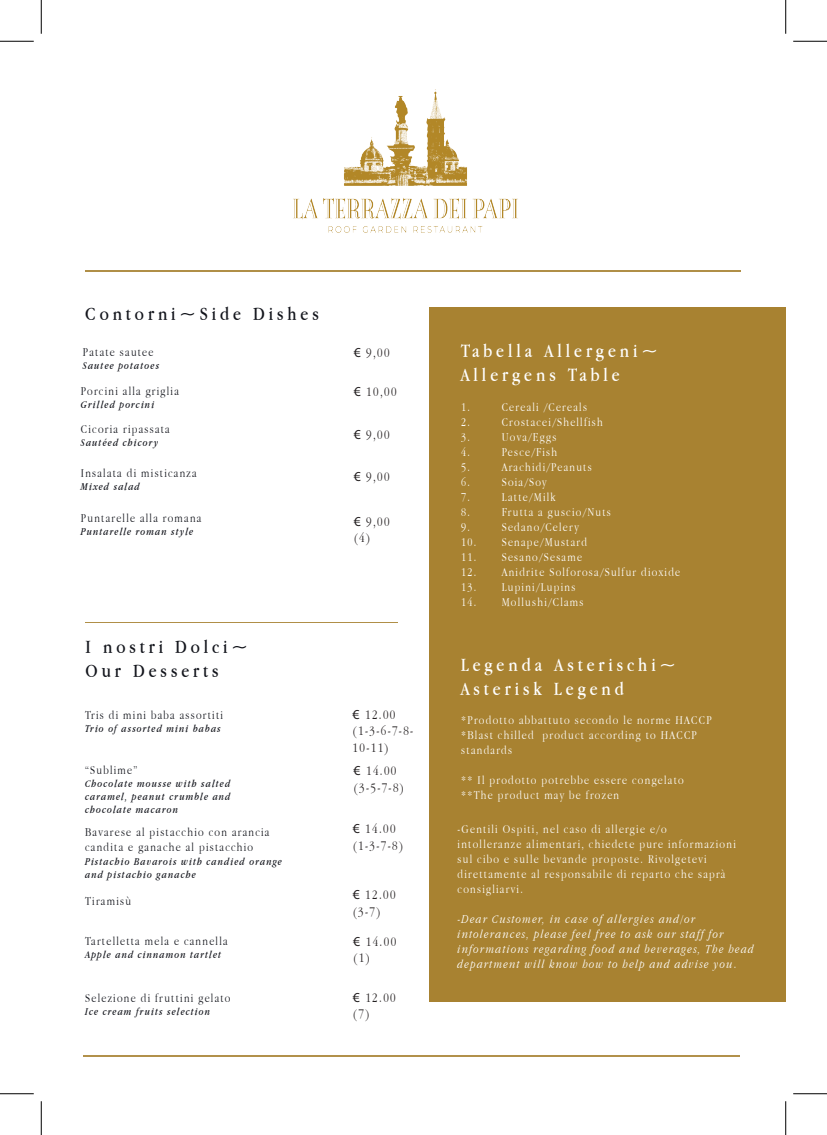
<style>
.page{position:relative;width:827px;height:1135px;background:#fff}
.page>*{position:absolute;margin:0;border:0;box-sizing:border-box;transform-origin:0 0}
.t1{font:19.62px/23.5px "Apple Garamond";letter-spacing:.2em;color:#fff}
.t2{font:19.62px/23.5px "Apple Garamond";letter-spacing:.2em;color:#12141b}
.t3{font:300 13.75px/16.5px "Apple Garamond";letter-spacing:.1em;color:#231f20}
.t4{font:300 12.5px/15px "Apple Garamond";letter-spacing:.1em;color:#fff}
.t5{font:300 12.5px/15px "Apple Garamond";letter-spacing:.1em;color:#12141b}
.t6{font:italic 300 12.5px/15px "Apple Garamond";letter-spacing:.1em;color:#fff}
.t7{font:italic 10.88px/13px "Apple Garamond";letter-spacing:.1em;color:#12141b;text-align:justify}
.s1{font-family:"Myriad Pro";font-weight:400}
.s2{font-style:normal}
</style>
<div class="page">
<img style="left:217px;top:89px;width:376px;height:182px">
<hr style="left:85px;top:271px;width:655px;height:1px;background:#b08f47">
<hr style="left:84px;top:1055px;width:656px;height:1px;background:#b2914b">
<hr style="left:85px;top:622px;width:312px;height:1px;background:#b08f47">
<div style="left:429px;top:307px;width:356px;height:694px;background:#a88231"></div>
<img style="left:219px;top:1056px;width:376px;height:1px">
<hr style="left:0;top:41px;width:34px;height:1px;background:#000">
<hr style="left:793px;top:41px;width:34px;height:1px;background:#000">
<hr style="left:0;top:1093px;width:34px;height:1px;background:#000">
<hr style="left:793px;top:1093px;width:34px;height:1px;background:#000">
<hr style="left:41px;top:0;width:1px;height:34px;background:#000">
<hr style="left:41px;top:1101px;width:1px;height:34px;background:#000">
<hr style="left:785px;top:0;width:1px;height:34px;background:#000">
<hr style="left:785px;top:1101px;width:1px;height:34px;background:#000">
<h1 class="t2" style="left:85px;top:302px;width:235px">Contorni~Side Dishes</h1>
<p class="t5" style="left:83px;top:344px;width:72px">Patate sautee</p>
<p class="t7" style="left:83px;top:358px;width:78px">Sautee potatoes</p>
<p class="t5" style="left:81px;top:383px;width:99px">Porcini alla griglia</p>
<p class="t7" style="left:81px;top:397px;width:75px">Grilled porcini</p>
<p class="t5" style="left:81px;top:422px;width:90px">Cicoria ripassata</p>
<p class="t7" style="left:81px;top:436px;width:79px">Sautéed chicory</p>
<p class="t5" style="left:81px;top:465px;width:117px">Insalata di misticanza</p>
<p class="t7" style="left:81px;top:480px;width:60px">Mixed salad</p>
<p class="t5" style="left:81px;top:510px;width:122px">Puntarelle alla romana</p>
<p class="t7" style="left:81px;top:525px;width:114px">Puntarelle roman style</p>
<p class="t3" style="left:354px;top:344px;width:38px"><span class="s1">€</span> 9,00</p>
<p class="t3" style="left:354px;top:383px;width:44px"><span class="s1">€</span> 10,00</p>
<p class="t3" style="left:354px;top:427px;width:38px"><span class="s1">€</span> 9,00</p>
<p class="t3" style="left:354px;top:468px;width:38px"><span class="s1">€</span> 9,00</p>
<p class="t3" style="left:354px;top:513px;width:38px"><span class="s1">€</span> 9,00 (4)</p>
<h1 class="t2" style="left:86px;top:635px;width:164px">I nostri Dolci~<br>Our Desserts</h1>
<p class="t5" style="left:85px;top:707px;width:139px">Tris di mini baba assortiti</p>
<p class="t7" style="left:85px;top:722px;width:137px">Trio of assorted mini babas</p>
<p class="t5" style="left:85px;top:762px;width:54px">“Sublime”</p>
<p class="t7" style="left:85px;top:777px;width:147px">Chocolate mousse with salted caramel, peanut crumble and chocolate macaron</p>
<p class="t5" style="left:85px;top:825px;width:186px">Bavarese al pistacchio con arancia candita e ganache al pistacchio</p>
<p class="t7" style="left:85px;top:854px;width:198px">Pistachio Bavarois with candied orange and pistachio ganache</p>
<p class="t5" style="left:85px;top:893px;width:47px">Tiramisù</p>
<p class="t5" style="left:85px;top:933px;width:144px">Tartelletta mela e cannella</p>
<p class="t7" style="left:85px;top:948px;width:137px">Apple and cinnamon tartlet</p>
<p class="t5" style="left:85px;top:990px;width:147px">Selezione di fruttini gelato</p>
<p class="t7" style="left:85px;top:1004px;width:126px">Ice cream fruits selection</p>
<p class="t3" style="left:352px;top:706px;width:62px"><span class="s1">€</span> 12.00 (1-3-6-7-8-<br>10-11)</p>
<p class="t3" style="left:353px;top:762px;width:52px"><span class="s1">€</span> 14.00 (3-5-7-8)</p>
<p class="t3" style="left:353px;top:820px;width:52px"><span class="s1">€</span> 14.00 (1-3-7-8)</p>
<p class="t3" style="left:353px;top:886px;width:44px"><span class="s1">€</span> 12.00 (3-7)</p>
<p class="t3" style="left:353px;top:933px;width:44px"><span class="s1">€</span> 14.00 (1)</p>
<p class="t3" style="left:353px;top:989px;width:44px"><span class="s1">€</span> 12.00 (7)</p>
<h1 class="t1" style="left:461px;top:339px;width:198px">Tabella Allergeni~<br>Allergens Table</h1>
<p class="t4" style="left:461px;top:399px;width:10px">1.</p>
<p class="t4" style="left:502px;top:399px;width:87px">Cereali /Cereals</p>
<p class="t4" style="left:461px;top:414px;width:10px">2.</p>
<p class="t4" style="left:502px;top:414px;width:103px">Crostacei/Shellfish</p>
<p class="t4" style="left:461px;top:429px;width:10px">3.</p>
<p class="t4" style="left:502px;top:429px;width:56px">Uova/Eggs</p>
<p class="t4" style="left:461px;top:444px;width:10px">4.</p>
<p class="t4" style="left:502px;top:444px;width:57px">Pesce/Fish</p>
<p class="t4" style="left:461px;top:459px;width:10px">5.</p>
<p class="t4" style="left:502px;top:459px;width:91px">Arachidi/Peanuts</p>
<p class="t4" style="left:461px;top:474px;width:10px">6.</p>
<p class="t4" style="left:502px;top:474px;width:47px">Soia/Soy</p>
<p class="t4" style="left:461px;top:489px;width:10px">7.</p>
<p class="t4" style="left:502px;top:489px;width:56px">Latte/Milk</p>
<p class="t4" style="left:461px;top:504px;width:10px">8.</p>
<p class="t4" style="left:502px;top:504px;width:111px">Frutta a guscio/Nuts</p>
<p class="t4" style="left:461px;top:519px;width:10px">9.</p>
<p class="t4" style="left:502px;top:519px;width:79px">Sedano/Celery</p>
<p class="t4" style="left:461px;top:534px;width:127px">10. Senape/Mustard</p>
<p class="t4" style="left:461px;top:549px;width:122px">11. Sesano/Sesame</p>
<p class="t4" style="left:461px;top:564px;width:220px">12. Anidrite Solforosa/Sulfur dioxide</p>
<p class="t4" style="left:461px;top:579px;width:115px">13. Lupini/Lupins</p>
<p class="t4" style="left:461px;top:594px;width:124px">14. Mollushi/Clams</p>
<h1 class="t1" style="left:461px;top:653px;width:217px">Legenda Asterischi~<br>Asterisk Legend</h1>
<p class="t4" style="left:461px;top:712px;width:252px">*Prodotto abbattuto secondo le norme HACCP *Blast chilled product according to HACCP standards</p>
<p class="t4" style="left:461px;top:772px;width:224px">** Il prodotto potrebbe essere congelato **The product may be frozen</p>
<p class="t4" style="left:457px;top:821px;width:280px">-Gentili Ospiti, nel caso di allergie e/o<br>intolleranze alimentari, chiedete pure informazioni sul cibo e sulle bevande proposte. Rivolgetevi direttamente al responsabile di reparto che saprà consigliarvi.</p>
<p class="t6" style="left:457px;top:911px;width:298px"><span class="s2">-</span>Dear Customer, in case of allergies and/or intolerances, please feel free to ask our staff for informations regarding food and beverages, The head department will know how to help and advise you<span class="s2">.</span></p>
</div>
